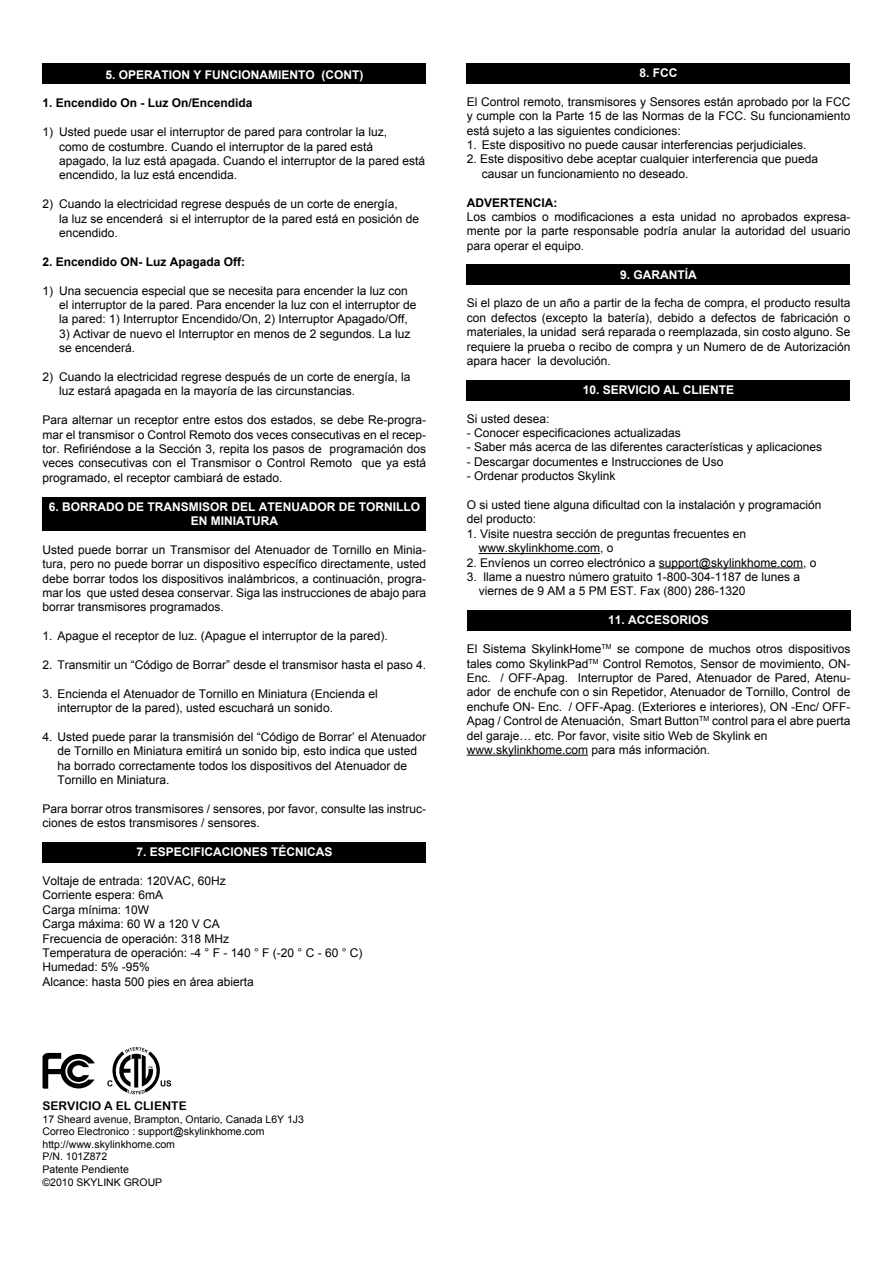
<style>
.page{position:relative;width:893px;height:1263px;background:#fff}
.page>*{position:absolute;margin:0;border:0;box-sizing:border-box;transform-origin:0 0}
.t1{font:12px/14.4px "Arial";color:#000}
.t2{font:700 12px/14.4px "Arial";color:#fff;text-align:center}
.t3{font:700 12px "Arial";color:#000}
.t4{font:12px "Arial Rounded MT Bold";color:#000}
.t5{font:10.5px/12.6px "Arial";color:#000}
</style>
<div class="page">
<div style="left:467px;top:610px;width:383px;height:21px;background:#000"></div>
<svg style="left:43px;top:1053px;width:52px;height:36px"></svg>
<div style="left:43px;top:64px;width:383px;height:20px;background:#000"></div>
<div style="left:43px;top:497px;width:383px;height:33px;background:#000"></div>
<div style="left:43px;top:842px;width:383px;height:21px;background:#000"></div>
<div style="left:466px;top:64px;width:384px;height:20px;background:#000"></div>
<div style="left:466px;top:264px;width:384px;height:21px;background:#000"></div>
<div style="left:466px;top:380px;width:384px;height:21px;background:#000"></div>
<hr style="left:479px;top:553px;width:121px;height:1px;background:#000">
<hr style="left:659px;top:567px;width:144px;height:1px;background:#000">
<hr style="left:467px;top:755px;width:121px;height:1px;background:#000">
<svg style="left:107px;top:1047px;width:64px;height:47px"></svg>
<p class="t2" style="left:105px;top:68px;width:23px">5. OPE</p>
<p class="t2" style="left:144px;top:68px;width:124px">RATION Y FUNCIONAMIE</p>
<p class="t2" style="left:289px;top:68px;width:46px">NTO (CON</p>
<p class="t2" style="left:352px;top:68px;width:13px">T)</p>
<p class="t3" style="left:43px;top:95px;width:212px">1. ENCENDIDO ON - LUZ ON/ENCENDIDA</p>
<p class="t1" style="left:59px;top:125px;width:368px;text-indent:-16px">1) Usted puede usar el interruptor de pared para controlar la luz,<br>como de costumbre. Cuando el interruptor de la pared está apagado, la luz está apagada. Cuando el interruptor de la pared está encendido, la luz está encendida.</p>
<p class="t1" style="left:59px;top:197px;width:362px;text-indent:-16px">2) Cuando la electricidad regrese después de un corte de energía,<br>la luz se encenderá si el interruptor de la pared está en posición de encendido.</p>
<p class="t3" style="left:43px;top:254px;width:204px">2. ENCENDIDO ON - LUZ APAGADA OFF:</p>
<p class="t1" style="left:59px;top:283px;width:359px;text-indent:-16px">1) Una secuencia especial que se necesita para encender la luz con el interruptor de la pared. Para encender la luz con el interruptor de la pared: 1) Interruptor Encendido/On, 2) Interruptor Apagado/Off,</p>
<p class="t1" style="left:59px;top:326px;width:353px">3) Activar de nuevo el Interruptor en menos de 2 segundos. La luz se encenderá.</p>
<p class="t1" style="left:59px;top:370px;width:353px;text-indent:-16px">2) Cuando la electricidad regrese después de un corte de energía, la luz estará apagada en la mayoría de las circunstancias.</p>
<p class="t1" style="left:43px;top:413px;width:385px;text-align:justify">Para alternar un receptor entre estos dos estados, se debe Re-progra&shy;mar el transmisor o Control Remoto dos veces consecutivas en el recep&shy;tor. Refiriéndose a la Sección 3, repita los pasos de programación dos veces consecutivas con el Transmisor o Control Remoto que ya está programado, el receptor cambiará de estado.</p>
<p class="t2" style="left:49px;top:500px;width:373px">6. BORRADO DE TRANSMISOR DEL ATENUADOR DE TORNILLO<br>EN MINIATURA</p>
<p class="t1" style="left:43px;top:542px;width:385px;text-align:justify">Usted puede borrar un Transmisor del Atenuador de Tornillo en Minia&shy;tura, pero no puede borrar un dispositivo específico directamente, usted debe borrar todos los dispositivos inalámbricos, a continuación, progra&shy;mar los que usted desea conservar. Siga las instrucciones de abajo para borrar transmisores programados.</p>
<p class="t1" style="left:43px;top:629px;width:347px">1. Apague el receptor de luz. (Apague el interruptor de la pared).</p>
<p class="t1" style="left:43px;top:658px;width:385px">2. Transmitir un “Código de Borrar” desde el transmisor hasta el paso 4.</p>
<p class="t1" style="left:58px;top:686px;width:322px;text-indent:-15px">3. Encienda el Atenuador de Tornillo en Miniatura (Encienda el interruptor de la pared), usted escuchará un sonido.</p>
<p class="t1" style="left:58px;top:730px;width:370px;text-indent:-15px">4. Usted puede parar la transmisión del “Código de Borrar’ el Atenuador de Tornillo en Miniatura emitirá un sonido bip, esto indica que usted ha borrado correctamente todos los dispositivos del Atenuador de Tornillo en Miniatura.</p>
<p class="t1" style="left:43px;top:802px;width:385px">Para borrar otros transmisores / sensores, por favor, consulte las instruc&shy;ciones de estos transmisores / sensores.</p>
<p class="t2" style="left:136px;top:845px;width:198px">7. ESPECIFICACIONES TÉCNICAS</p>
<p class="t1" style="left:43px;top:874px;width:321px">Voltaje de entrada: 120VAC, 60Hz<br>Corriente espera: 6mA<br>Carga mínima: 10W<br>Carga máxima: 60 W a 120 V CA<br>Frecuencia de operación: 318 MHz<br>Temperatura de operación: -4 ° F - 140 ° F (-20 ° C - 60 ° C)<br>Humedad: 5% -95%<br>Alcance: hasta 500 pies en área abierta</p>
<p class="t2" style="left:640px;top:66px;width:23px">8. FCC</p>
<p class="t1" style="left:467px;top:95px;width:385px;text-align:justify">El Control remoto, transmisores y Sensores están aprobado por la FCC y cumple con la Parte 15 de las Normas de la FCC. Su funcionamiento está sujeto a las siguientes condiciones:</p>
<p class="t1" style="left:467px;top:138px;width:341px">1. Este dispositivo no puede causar interferencias perjudiciales.</p>
<p class="t1" style="left:482px;top:152px;width:338px;text-indent:-15px">2. Este dispositivo debe aceptar cualquier interferencia que pueda causar un funcionamiento no deseado.</p>
<p class="t3" style="left:467px;top:194px;width:92px">ADVERTENCIA:</p>
<p class="t1" style="left:467px;top:210px;width:385px;text-align:justify">Los cambios o modificaciones a esta unidad no aprobados expresa&shy;mente por la parte responsable podría anular la autoridad del usuario para operar el equipo.</p>
<p class="t2" style="left:620px;top:268px;width:76px">9. GARANTÍA</p>
<p class="t1" style="left:467px;top:296px;width:385px;text-align:justify">Si el plazo de un año a partir de la fecha de compra, el producto resulta con defectos (excepto la batería), debido a defectos de fabricación o materiales, la unidad será reparada o reemplazada, sin costo alguno. Se requiere la prueba o recibo de compra y un Numero de de Autorización apara hacer la devolución.</p>
<p class="t2" style="left:583px;top:383px;width:108px">10. SERVICIO AL CLIE</p>
<p class="t2" style="left:710px;top:383px;width:17px">NTE</p>
<p class="t1" style="left:467px;top:411px;width:84px">Si usted desea:</p>
<p class="t1" style="left:467px;top:426px;width:216px">- Conocer especificaciones actualizadas</p>
<p class="t1" style="left:467px;top:440px;width:357px">- Saber más acerca de las diferentes características y aplicaciones</p>
<p class="t1" style="left:467px;top:455px;width:258px">- Descargar documentes e Instrucciones de Uso</p>
<p class="t1" style="left:467px;top:469px;width:150px">- Ordenar productos Skylink</p>
<p class="t1" style="left:467px;top:498px;width:356px">O si usted tiene alguna dificultad con la instalación y programación del producto:</p>
<p class="t1" style="left:479px;top:527px;width:269px;text-indent:-12px">1. Visite nuestra sección de preguntas frecuentes en www.skylinkhome.com, o</p>
<p class="t1" style="left:467px;top:555px;width:351px">2. Envíenos un correo electrónico a support@skylinkhome.com, o</p>
<p class="t1" style="left:479px;top:570px;width:323px;text-indent:-12px">3. llame a nuestro número gratuito 1-800-304-1187 de lunes a viernes de 9 AM a 5 PM EST. Fax (800) 286-1320</p>
<p class="t2" style="left:608px;top:613px;width:102px">11. ACCESORIOS</p>
<p class="t1" style="left:467px;top:642px;width:385px">El Sistema SkylinkHome<sup>TM</sup> se compone de muchos otros dispositivos tales como SkylinkPad<sup>TM</sup> Control Remotos, Sensor de movimiento, ON-Enc. / OFF-Apag. Interruptor de Pared, Atenuador de Pared, Atenu&shy;ador de enchufe con o sin Repetidor, Atenuador de Tornillo, Control de enchufe ON- Enc. / OFF-Apag. (Exteriores e interiores), ON -Enc/ OFF-Apag / Control de Atenuación, Smart Button<sup>TM</sup> control para el abre puerta del garaje… etc. Por favor, visite sitio Web de Skylink en www.skylinkhome.com para más información.</p>
<p class="t4" style="left:43px;top:1098px;width:146px">SERVICIO A EL CLIENTE</p>
<p class="t5" style="left:43px;top:1113px;width:263px">17 Sheard avenue, Brampton, Ontario, Canada L6Y 1J3<br>Correo Electronico : support@skylinkhome.com http://www.skylinkhome.com<br>P/N. 101Z872<br>Patente Pendiente<br>©2010 SKYLINK GROUP</p>
</div>
